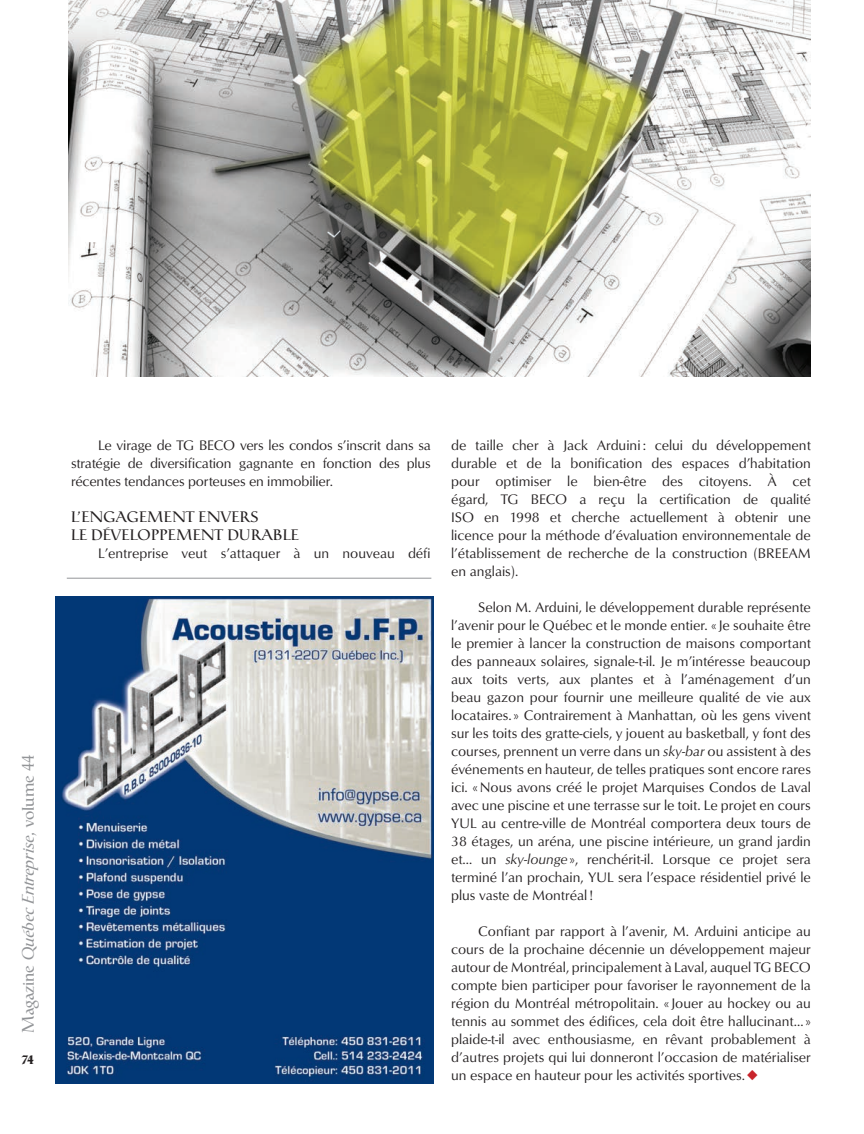
<style>
.page{position:relative;width:864px;height:1134px;background:#fff}
.page>*{position:absolute;margin:0;border:0;box-sizing:border-box;transform-origin:0 0}
.t1{font:16.5px "Catull";letter-spacing:-.01em;color:#939598}
.t2{font:15px/18px "Catull";letter-spacing:.02em;color:#231f20}
.t3{font:14.25px/18px "Opus";color:#231f20;text-align:justify}
.t4{font:700 12px "Catull";color:#231f20}
.s1{font-style:italic}
.s2{color:#c8242b}
</style>
<div class="page">
<img style="left:68px;top:0;width:743px;height:376px">
<hr style="left:67px;top:577px;width:364px;height:1px;background:#939598">
<img style="left:55px;top:596px;width:378px;height:486px">
<p class="t1" style="left:19px;top:1032px;width:280px;rotate:-90deg">Magazine <span class="s1">Québec Entreprise</span>, volume 44</p>
<p class="t4" style="left:21px;top:1051px;width:14px">74</p>
<p class="t3" style="left:71px;top:436px;width:361px;text-indent:27px">Le virage de TG BECO vers les condos s’inscrit dans sa stratégie de diversification gagnante en fonction des plus récentes tendances porteuses en immobilier.</p>
<p class="t2" style="left:71px;top:508px;width:229px">L’ENGAGEMENT ENVERS<br>LE DÉVELOPPEMENT DURABLE</p>
<p class="t3" style="left:98px;top:544px;width:334px">L’entreprise veut s’attaquer à un nouveau défi</p>
<p class="t3" style="left:451px;top:436px;width:361px">de taille cher à Jack Arduini : celui du développement durable et de la bonification des espaces d’habitation pour optimiser le bien-être des citoyens. À cet égard, TG BECO a reçu la certification de qualité ISO en 1998 et cherche actuellement à obtenir une licence pour la méthode d’évaluation environnementale de l’établissement de recherche de la construction (BREEAM en anglais).</p>
<p class="t3" style="left:451px;top:598px;width:361px;text-indent:27px">Selon M. Arduini, le développement durable représente l’avenir pour le Québec et le monde entier. « Je souhaite être le premier à lancer la construction de maisons comportant des panneaux solaires, signale-t-il. Je m’intéresse beaucoup aux toits verts, aux plantes et à l’aménagement d’un beau gazon pour fournir une meilleure qualité de vie aux locataires. » Contrairement à Manhattan, où les gens vivent sur les toits des gratte-ciels, y jouent au basketball, y font des courses, prennent un verre dans un <span class="s1">sky-bar</span> ou assistent à des événements en hauteur, de telles pratiques sont encore rares ici. « Nous avons créé le projet Marquises Condos de Laval avec une piscine et une terrasse sur le toit. Le projet en cours YUL au centre-ville de Montréal comportera deux tours de 38 étages, un aréna, une piscine intérieure, un grand jardin et… un <span class="s1">sky-lounge</span> », renchérit-il. Lorsque ce projet sera terminé l’an prochain, YUL sera l’espace résidentiel privé le plus vaste de Montréal !</p>
<p class="t3" style="left:451px;top:922px;width:361px;text-indent:27px">Confiant par rapport à l’avenir, M. Arduini anticipe au cours de la prochaine décennie un développement majeur autour de Montréal, principalement à Laval, auquel TG BECO compte bien participer pour favoriser le rayonnement de la région du Montréal métropolitain. « Jouer au hockey ou au tennis au sommet des édifices, cela doit être hallucinant… » plaide-t-il avec enthousiasme, en rêvant probablement à d’autres projets qui lui donneront l’occasion de matérialiser un espace en hauteur pour les activités sportives. <span class="s2">◆</span></p>
</div>
